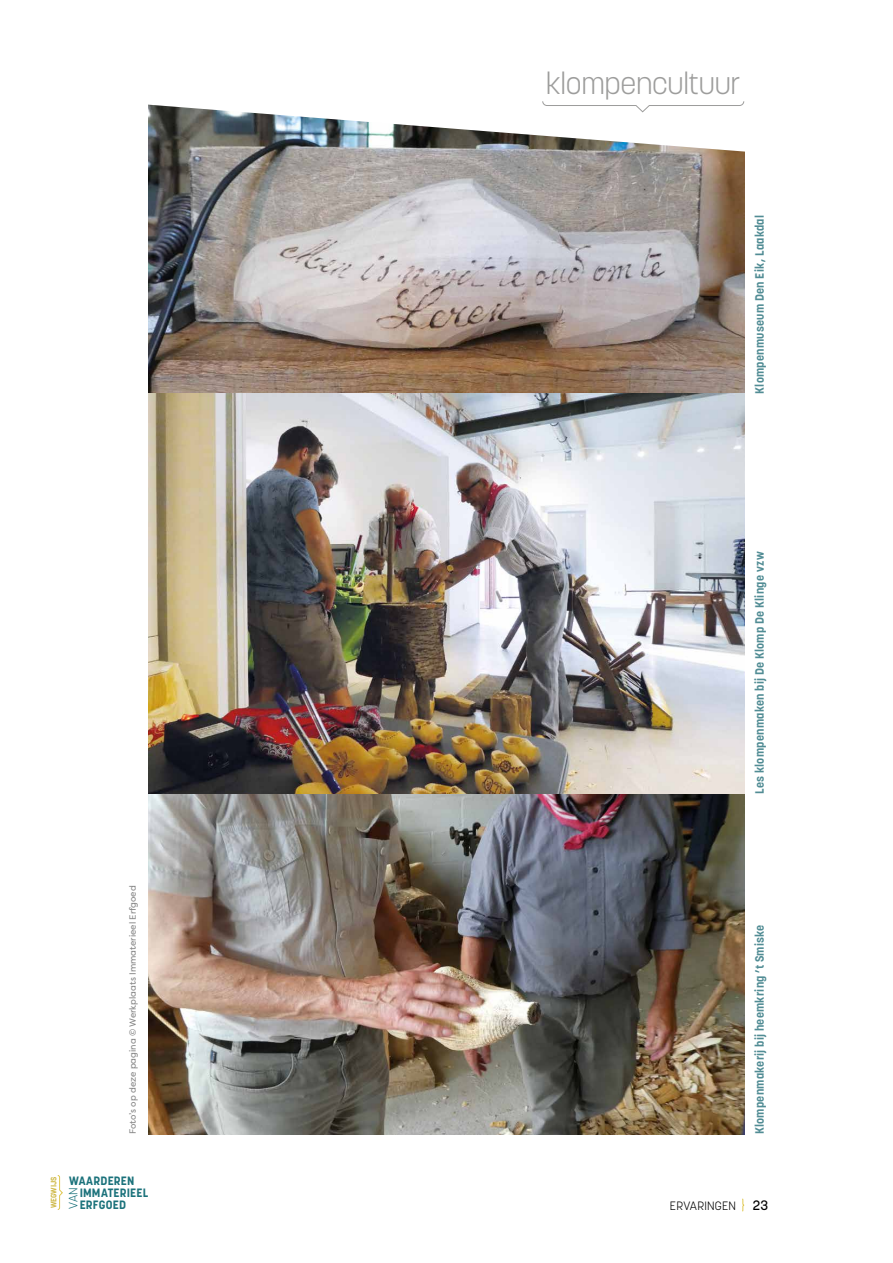
<style>
.page{position:relative;width:893px;height:1263px;background:#fff}
.page>*{position:absolute;margin:0;border:0;box-sizing:border-box;transform-origin:0 0}
.t1{font:300 30px "Korolev";letter-spacing:-.01em;color:#9d9d9c}
.t2{font:700 12px "Korolev";letter-spacing:.02em;color:#518c94}
.t3{font:700 12px/12px "Korolev";letter-spacing:.015em;color:#1b727b}
.t4{font:300 12px "Korolev";letter-spacing:.015em;color:#000}
.t5{font:300 12px "Korolev";color:#1b727b}
.t6{font:9px "Filson Pro";color:#878787}
.t7{font:700 7.8px "Korolev";color:#cfba4b}
.s1{font-weight:500;font-size:13.5px}
</style>
<div class="page">
<img style="left:149px;top:392px;width:595px;height:742px">
<img style="left:149px;top:163px;width:595px;height:229px">
<img style="left:148px;top:101px;width:597px;height:62px">
<svg style="left:742px;top:1198px;width:2px;height:13px"></svg>
<svg style="left:57px;top:1175px;width:6px;height:35px"></svg>
<svg style="left:542px;top:101px;width:202px;height:12px"></svg>
<p class="t6" style="left:127px;top:1134px;width:250px;rotate:-90deg">Foto’s op deze pagina © Werkplaats Immaterieel Erfgoed</p>
<p class="t3" style="left:80px;top:1174px;width:70px;text-indent:-11px">WAARDEREN<br>IMMATERIEEL</p>
<p class="t7" style="left:49px;top:1208px;width:33px;rotate:-90deg">WEGWIJS</p>
<p class="t5" style="left:66px;top:1209px;width:23px;rotate:-90deg">VAN</p>
<p class="t3" style="left:80px;top:1198px;width:48px">ERFGOED</p>
<h1 class="t1" style="left:546px;top:64px;width:196px">klompencultuur</h1>
<p class="t2" style="left:752px;top:394px;width:180px;rotate:-90deg">Klompenmuseum Den Eik, Laakdal</p>
<p class="t2" style="left:752px;top:794px;width:244px;rotate:-90deg">Les klompenmaken bij De Klomp De Klinge vzw</p>
<p class="t2" style="left:752px;top:1134px;width:211px;rotate:-90deg">Klompenmakerij bij heemkring ’t Smiske</p>
<p class="t4" style="left:670px;top:1198px;width:100px">ERVARINGEN <span class="s1">23</span></p>
</div>
